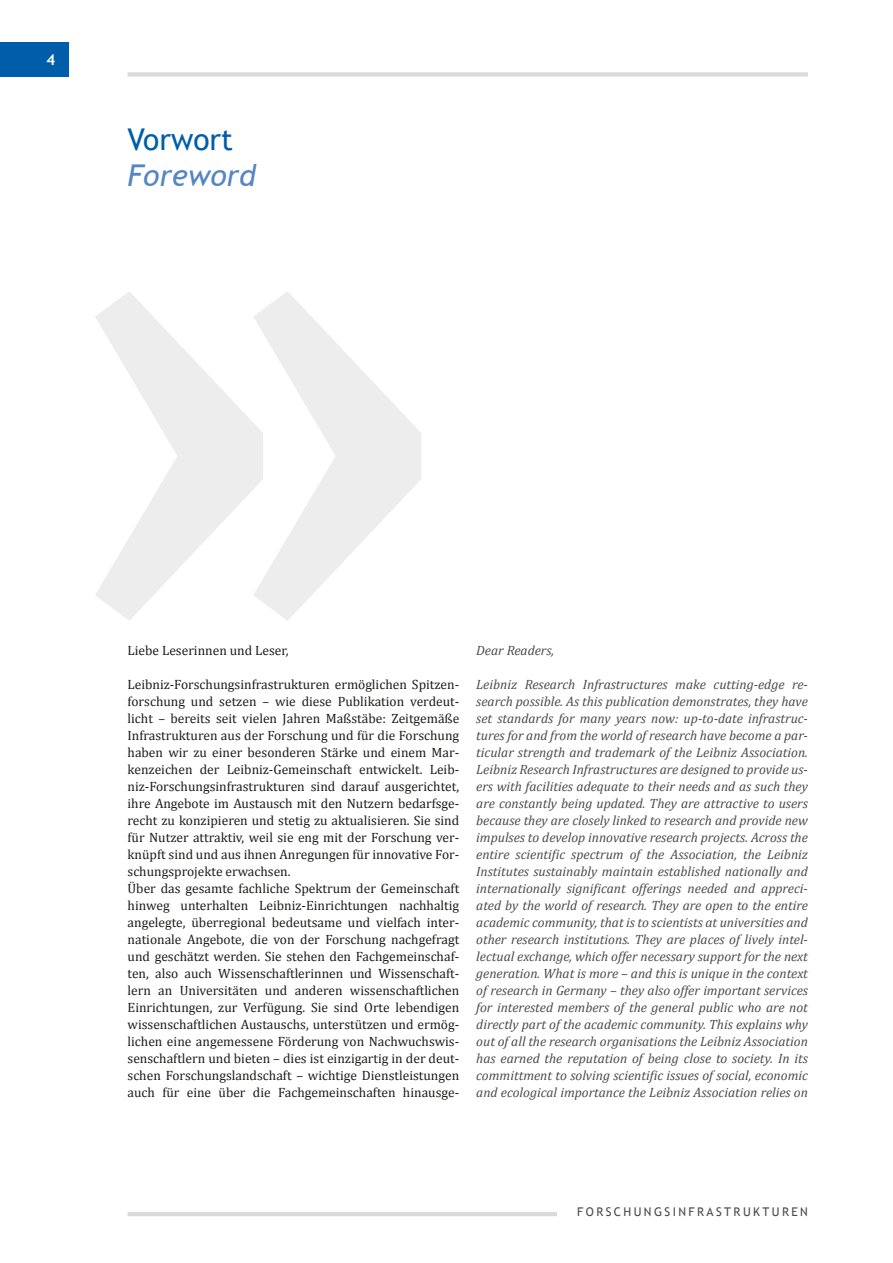
<style>
.page{position:relative;width:893px;height:1263px;background:#fff}
.page>*{position:absolute;margin:0;border:0;box-sizing:border-box;transform-origin:0 0}
.t1{font:italic 30px "Trebuchet MS";color:#5685c4}
.t2{font:30px "Trebuchet MS";color:#005da9}
.t3{font:700 15px "Trebuchet MS";color:#fff}
.t4{font:italic 13.5px/17px "Cambria";color:#4b4b4a;text-align:justify}
.t5{font:13.5px/17px "Cambria";color:#1d1d1b}
.t6{font:12px "Trebuchet MS";letter-spacing:.2em;color:#4b4b4a}
</style>
<div class="page">
<div style="left:128px;top:72px;width:680px;height:5px;background:#dadada"></div>
<hr style="left:128px;top:1212px;width:429px;height:4px;background:#dadada">
<svg style="left:95px;top:292px;width:326px;height:329px"></svg>
<div style="left:0;top:43px;width:68px;height:34px;background:#005da9"></div>
<p class="t3" style="left:46px;top:50px;width:10px">4</p>
<h1 class="t2" style="left:128px;top:121px;width:107px">Vorwort</h1>
<h1 class="t1" style="left:128px;top:157px;width:130px">Foreword</h1>
<p class="t5" style="left:128px;top:642px;width:162px">Liebe Leserinnen und Leser,</p>
<p class="t5" style="left:128px;top:676px;width:333px">Leibniz-Forschungsinfrastrukturen ermöglichen Spitzen&shy;forschung und setzen – wie diese Publikation verdeut&shy;licht – bereits seit vielen Jahren Maßstäbe: Zeitgemäße Infrastrukturen aus der Forschung und für die Forschung haben wir zu einer besonderen Stärke und einem Mar&shy;kenzeichen der Leibniz-Gemeinschaft entwickelt. Leib&shy;niz-Forschungsinfrastrukturen sind darauf ausgerichtet, ihre Angebote im Austausch mit den Nutzern bedarfsge&shy;recht zu konzipieren und stetig zu aktualisieren. Sie sind für Nutzer attraktiv, weil sie eng mit der Forschung ver&shy;knüpft sind und aus ihnen Anregungen für innovative For&shy;schungsprojekte erwachsen.<br>Über das gesamte fachliche Spektrum der Gemeinschaft hinweg unterhalten Leibniz-Einrichtungen nachhaltig angelegte, überregional bedeutsame und vielfach inter&shy;nationale Angebote, die von der Forschung nachgefragt und geschätzt werden. Sie stehen den Fachgemeinschaf&shy;ten, also auch Wissenschaftlerinnen und Wissenschaft&shy;lern an Universitäten und anderen wissenschaftlichen Einrichtungen, zur Verfügung. Sie sind Orte lebendigen wissenschaftlichen Austauschs, unterstützen und ermög&shy;lichen eine angemessene Förderung von Nachwuchswis&shy;senschaftlern und bieten – dies ist einzigartig in der deut&shy;schen Forschungslandschaft – wichtige Dienstleistungen auch für eine über die Fachgemeinschaften hinausge-</p>
<p class="t4" style="left:476px;top:641px;width:80px">Dear Readers,</p>
<p class="t4" style="left:476px;top:675px;width:333px">Leibniz Research Infrastructures make cutting-edge re&shy;search possible. As this publication demonstrates, they have set standards for many years now: up-to-date infrastruc&shy;tures for and from the world of research have become a par&shy;ticular strength and trademark of the Leibniz Association.<br>Leibniz Research Infrastructures are designed to provide us&shy;ers with facilities adequate to their needs and as such they are constantly being updated. They are attractive to users because they are closely linked to research and provide new impulses to develop innovative research projects. Across the entire scientific spectrum of the Association, the Leibniz Institutes sustainably maintain established nationally and internationally significant offerings needed and appreci&shy;ated by the world of research. They are open to the entire academic community, that is to scientists at universities and other research institutions. They are places of lively intel&shy;lectual exchange, which offer necessary support for the next generation. What is more – and this is unique in the context of research in Germany – they also offer important services for interested members of the general public who are not directly part of the academic community. This explains why out of all the research organisations the Leibniz Association has earned the reputation of being close to society. In its committment to solving scientific issues of social, economic and ecological importance the Leibniz Association relies on</p>
<p class="t6" style="left:577px;top:1205px;width:232px">FORSCHUNGSINFRASTRUKTUREN</p>
</div>
